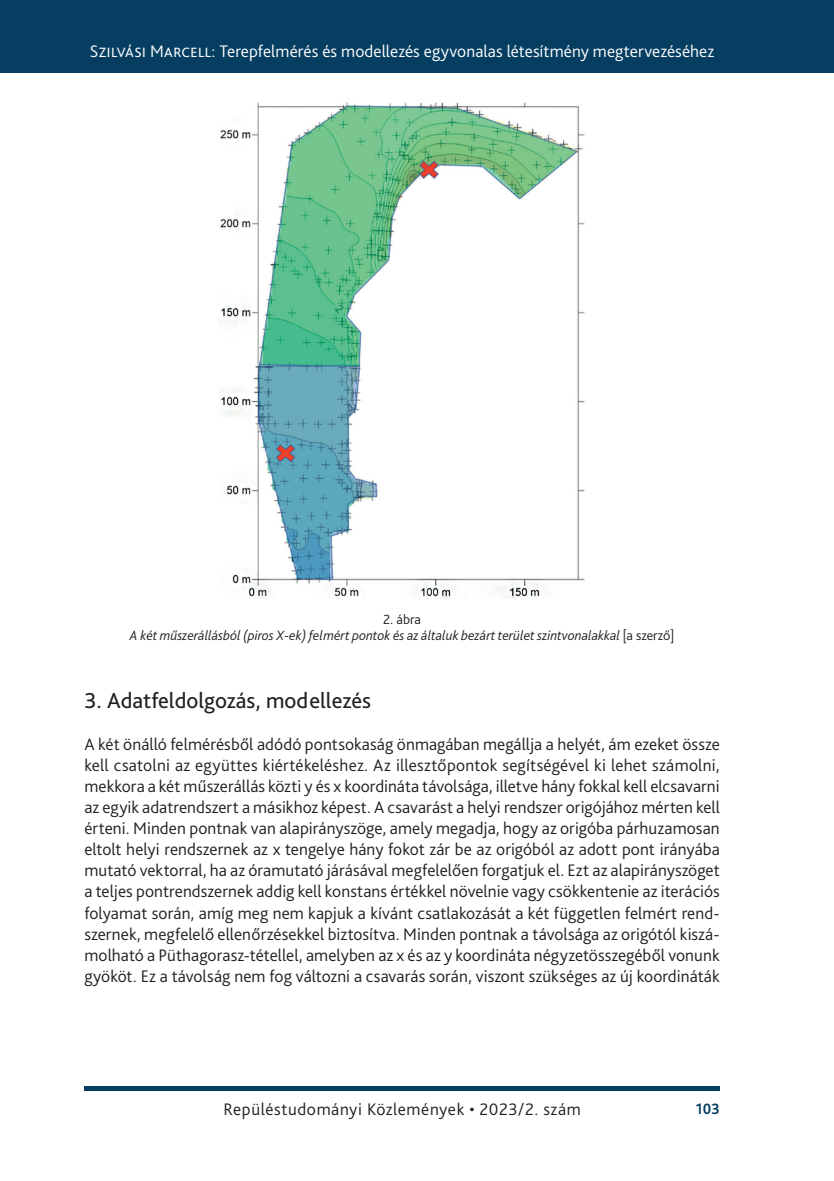
<style>
.page{position:relative;width:834px;height:1181px;background:#fff}
.page>*{position:absolute;margin:0;border:0;box-sizing:border-box;transform-origin:0 0}
._1_1__Head_bold_13{font:22.75px "Bliss Pro";color:#231f20}
._2__Body_1st_paragraph{font:300 17.5px/21px "Bliss Pro";letter-spacing:.005em;color:#231f20;text-align:justify}
.t1{font:300 17.5px "Bliss Pro";letter-spacing:.005em;color:#fff}
._2__Body_1st_paragraph-2{font:300 17.5px "Bliss Pro";letter-spacing:.03em;color:#231f20}
.t2{font:700 15.75px "Bliss Pro";color:#063e62;scale:.95 1}
.Ábra__képalárás{font:italic 300 14px "Bliss Pro";color:#231f20}
.Ábra_címe{font:300 14px "Bliss Pro";color:#231f20}
.s1{font-style:normal}
</style>
<div class="page">
<div style="left:0;top:0;width:833px;height:73px;background:#063e62"></div>
<div style="left:84px;top:1086px;width:635px;height:5px;background:#063e62"></div>
<img style="left:219px;top:102px;width:366px;height:496px">
<p class="t1" style="left:90px;top:41px;width:625px">Szilvási Marcell: Terepfelmérés és modellezés egyvonalas létesítmény megtervezéséhez</p>
<p class="Ábra_címe" style="left:383px;top:611px;width:39px">2. ábra</p>
<p class="Ábra__képalárás" style="left:130px;top:627px;width:545px">A két műszerállásból (piros X-ek) felmért pontok és az általuk bezárt terület szintvonalakkal <span class="s1">[a szerző]</span></p>
<p class="_1_1__Head_bold_13" style="left:84px;top:687px;width:288px">3. Adatfeldolgozás, modellezés</p>
<p class="_2__Body_1st_paragraph" style="left:84px;top:733px;width:637px">A két önálló felmérésből adódó pontsokaság önmagában megállja a helyét, ám ezeket össze kell csatolni az együttes kiértékeléshez. Az illesztőpontok segítségével ki lehet számolni, mekkora a két műszerállás közti y és x koordináta távolsága, illetve hány fokkal kell elcsavarni az egyik adatrendszert a másikhoz képest. A csavarást a helyi rendszer origójához mérten kell érteni. Minden pontnak van alapirányszöge, amely megadja, hogy az origóba párhuzamosan eltolt helyi rendszernek az x tengelye hány fokot zár be az origóból az adott pont irányába mutató vektorral, ha az óramutató járásával megfelelően forgatjuk el. Ezt az alapirányszöget a teljes pontrendszernek addig kell konstans értékkel növelnie vagy csökkentenie az iterációs folyamat során, amíg meg nem kapjuk a kívánt csatlakozását a két független felmért rend&shy;szernek, megfelelő ellenőrzésekkel biztosítva. Minden pontnak a távolsága az origótól kiszá&shy;molható a Püthagorasz-tétellel, amelyben az x és az y koordináta négyzetösszegéből vonunk gyököt. Ez a távolság nem fog változni a csavarás során, viszont szükséges az új koordináták</p>
<p class="_2__Body_1st_paragraph-2" style="left:223px;top:1098px;width:359px">Repüléstudományi Közlemények • 2023/2. szám</p>
<p class="t2" style="left:695px;top:1099px;width:27px">103</p>
</div>
